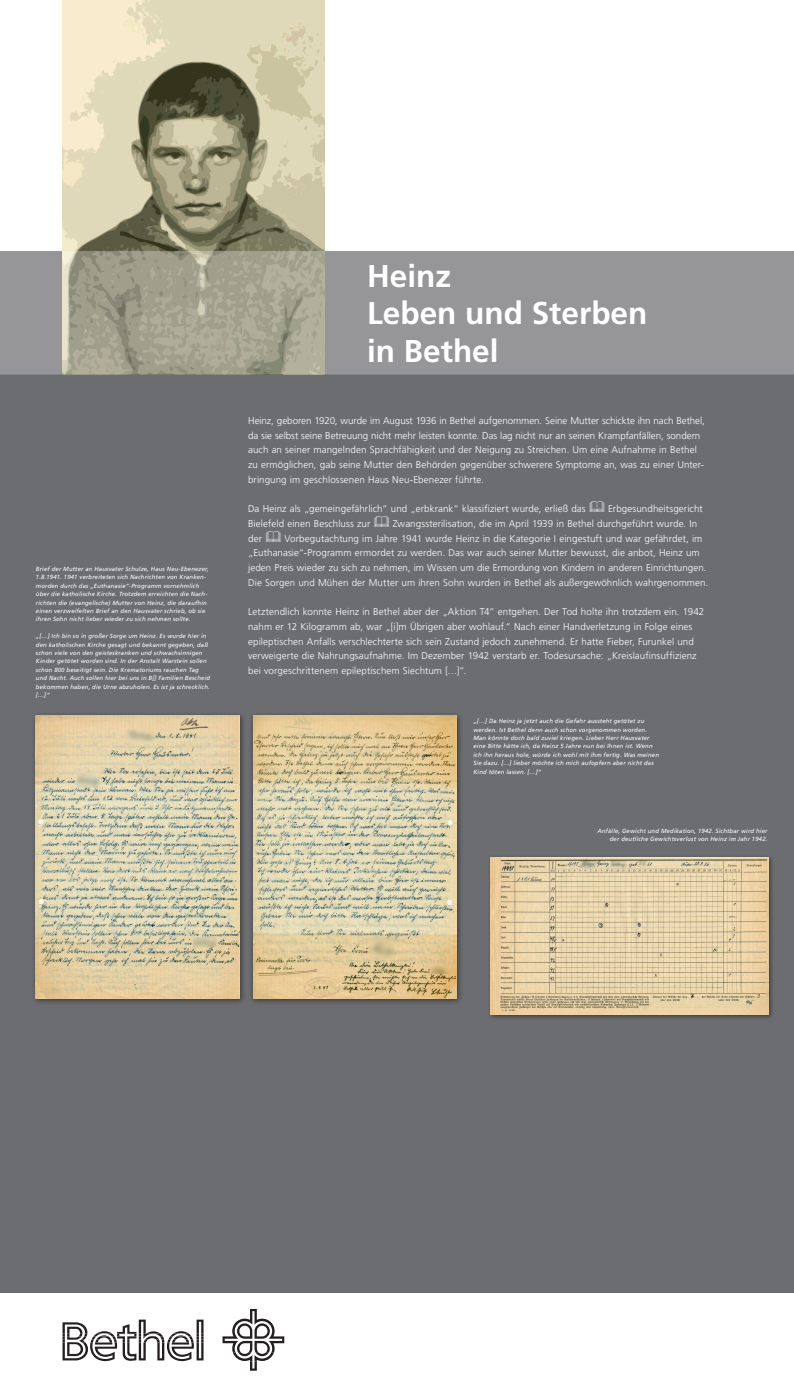
<style>
.page{position:relative;width:794px;height:1389px;background:#fff}
.page>*{position:absolute;margin:0;border:0;box-sizing:border-box;transform-origin:0 0}
.t1{font:700 31.5px "Frutiger LT Std";color:#fff}
.t2{font:300 9.8px/14.7px "Frutiger LT Std";letter-spacing:.005em;color:#fff}
.t3{font:italic 5.95px/8.4px "Frutiger LT Pro";letter-spacing:.025em;color:#fff}
</style>
<div class="page">
<div style="left:0;top:251px;width:794px;height:1042px;background:#6c6d70"></div>
<svg style="left:222px;top:1309px;width:62px;height:62px"></svg>
<svg style="left:63px;top:1320px;width:140px;height:41px"></svg>
<img style="left:63px;top:0;width:262px;height:251px">
<svg style="left:0;top:251px;width:794px;height:124px;background:#9a9a95"></svg>
<div style="left:249px;top:712px;width:214px;height:294px;background:#231f20;opacity:.7"></div>
<img style="left:253px;top:716px;width:203px;height:283px">
<div style="left:487px;top:854px;width:287px;height:167px;background:#231f20;opacity:.7"></div>
<img style="left:491px;top:858px;width:277px;height:157px">
<div style="left:32px;top:712px;width:214px;height:294px;background:#231f20;opacity:.7"></div>
<img style="left:36px;top:716px;width:203px;height:283px">
<p class="t3" style="left:36px;top:565px;width:174px">Brief der Mutter an Hausvater Schulze, Haus Neu-Ebenezer, 1.8.1941. 1941 verbreiteten sich Nachrichten von Kranken&shy;morden durch das „Euthanasie“-Programm vornehmlich über die katholische Kirche. Trotzdem erreichten die Nach&shy;richten die (evangelische) Mutter von Heinz, die daraufhin einen verzweifelten Brief an den Hausvater schrieb, ob sie ihren Sohn nicht lieber wieder zu sich nehmen sollte.</p>
<p class="t3" style="left:36px;top:632px;width:176px">„[…] Ich bin so in großer Sorge um Heinz. Es wurde hier in den katholischen Kirche gesagt und bekannt gegeben, daß schon viele von den geisteskranken und schwachsinnigen Kinder getötet worden sind. In der Anstalt Warstein sollen schon 800 beseitigt sein. Die Krematoriums rauchen Tag und Nacht. Auch sollen hier bei uns in B[] Familien Bescheid bekommen haben, die Urne abzuholen. Es ist ja schrecklich. […]“</p>
<p class="t1" style="left:367px;top:257px;width:86px">Heinz</p>
<p class="t1" style="left:367px;top:295px;width:282px">Leben und Sterben</p>
<p class="t1" style="left:367px;top:332px;width:133px">in Bethel</p>
<p class="t2" style="left:248px;top:413px;width:458px">Heinz, geboren 1920, wurde im August 1936 in Bethel aufgenommen. Seine Mutter schickte ihn nach Bethel, da sie selbst seine Betreuung nicht mehr leisten konnte. Das lag nicht nur an seinen Krampfanfällen, sondern auch an seiner mangelnden Sprachfähigkeit und der Neigung zu Streichen. Um eine Aufnahme in Bethel zu ermöglichen, gab seine Mutter den Behörden gegenüber schwerere Symptome an, was zu einer Unter&shy;bringung im geschlossenen Haus Neu-Ebenezer führte.</p>
<p class="t2" style="left:248px;top:502px;width:339px">Da Heinz als „gemeingefährlich“ und „erbkrank“ klassifiziert wurde, erließ das</p>
<p class="t2" style="left:608px;top:502px;width:96px">Erbgesundheitsgericht</p>
<p class="t2" style="left:248px;top:516px;width:124px">Bielefeld einen Beschluss zur</p>
<p class="t2" style="left:393px;top:516px;width:306px">Zwangssterilisation, die im April 1939 in Bethel durchgeführt wurde. In</p>
<p class="t2" style="left:248px;top:531px;width:15px">der</p>
<p class="t2" style="left:248px;top:531px;width:462px;text-indent:36px">Vorbegutachtung im Jahre 1941 wurde Heinz in die Kategorie I eingestuft und war gefährdet, im „Euthanasie“-Programm ermordet zu werden. Das war auch seiner Mutter bewusst, die anbot, Heinz um jeden Preis wieder zu sich zu nehmen, im Wissen um die Ermordung von Kindern in anderen Einrichtungen.<br>Die Sorgen und Mühen der Mutter um ihren Sohn wurden in Bethel als außergewöhnlich wahrgenommen.</p>
<p class="t2" style="left:248px;top:605px;width:458px">Letztendlich konnte Heinz in Bethel aber der „Aktion T4“ entgehen. Der Tod holte ihn trotzdem ein. 1942 nahm er 12 Kilogramm ab, war „[i]m Übrigen aber wohlauf.“ Nach einer Handverletzung in Folge eines epileptischen Anfalls verschlechterte sich sein Zustand jedoch zunehmend. Er hatte Fieber, Furunkel und verweigerte die Nahrungsaufnahme. Im Dezember 1942 verstarb er. Todesursache: „Kreislaufinsuffizienz bei vorgeschrittenem epileptischem Siechtum […]“.</p>
<p class="t3" style="left:473px;top:717px;width:187px">„[…] Da Heinz ja jetzt auch die Gefahr aussteht getötet zu werden. Ist Bethel denn auch schon vorgenommen worden.<br>Man könnte doch bald zuviel kriegen. Lieber Herr Hausvater eine Bitte hätte ich, da Heinz 5 Jahre nun bei Ihnen ist. Wenn ich ihn heraus hole, würde ich wohl mit ihm fertig. Was meinen Sie dazu. […] lieber möchte ich mich aufopfern aber nicht das Kind töten lassen. […]“</p>
<p class="t3" style="left:597px;top:827px;width:172px;text-align:right">Anfälle, Gewicht und Medikation, 1942. Sichtbar wird hier der deutliche Gewichtsverlust von Heinz im Jahr 1942.</p>
</div>
